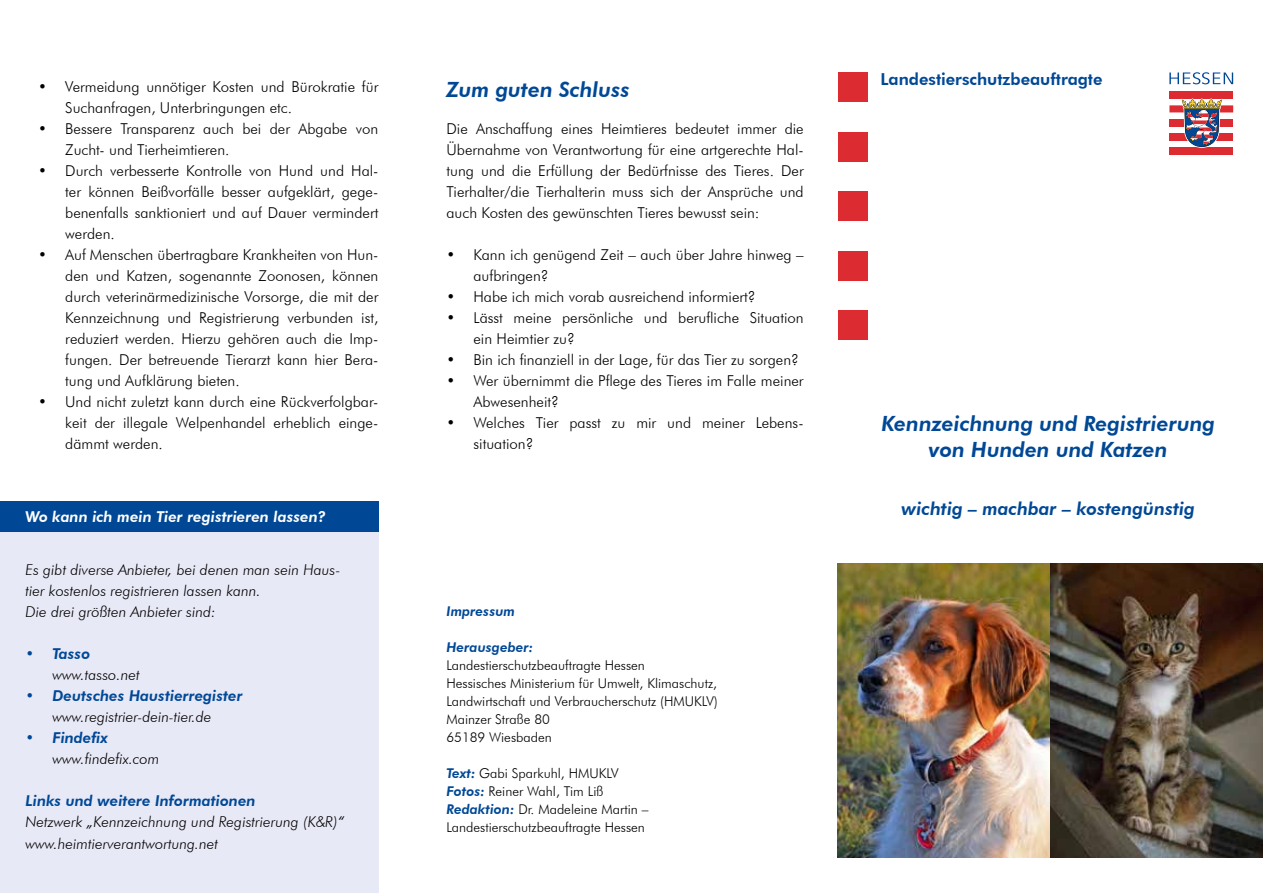
<style>
.page{position:relative;width:1263px;height:893px;background:#fff}
.page>*{position:absolute;margin:0;border:0;box-sizing:border-box;transform-origin:0 0}
.t1{font:italic 800 21px/25.2px "Futura BT";color:#004896;text-align:center}
.t2{font:italic 800 18px "Futura BT";color:#004896}
.t3{font:800 16.5px "Futura BT";color:#004896}
.t4{font:300 15px/21px "Futura BT";color:#000}
.t5{font:italic 300 15px/21px "Futura BT";color:#000}
.t6{font:italic 800 15px "Futura BT";color:#004896}
.t7{font:italic 800 15px "Futura BT";color:#fff}
.t8{font:300 13.5px/18px "Futura BT";color:#000}
.t9{font:italic 800 13.5px "Futura BT";color:#004896}
.s1{font-weight:800;font-style:italic;color:#004896}
</style>
<div class="page">
<img style="left:838px;top:564px;width:425px;height:294px">
<div style="left:1169px;top:91px;width:64px;height:7px;background:#dc2c32"></div>
<div style="left:1169px;top:105px;width:64px;height:7px;background:#dc2c32"></div>
<div style="left:1169px;top:120px;width:64px;height:7px;background:#dc2c32"></div>
<div style="left:1169px;top:134px;width:64px;height:7px;background:#dc2c32"></div>
<div style="left:1169px;top:148px;width:64px;height:7px;background:#dc2c32"></div>
<svg style="left:1181px;top:98px;width:42px;height:50px"></svg>
<svg style="left:1169px;top:72px;width:64px;height:12px"></svg>
<div style="left:838px;top:72px;width:29px;height:30px;background:#dc2c32"></div>
<div style="left:838px;top:132px;width:29px;height:30px;background:#dc2c32"></div>
<div style="left:838px;top:191px;width:29px;height:30px;background:#dc2c32"></div>
<div style="left:838px;top:251px;width:29px;height:30px;background:#dc2c32"></div>
<div style="left:838px;top:310px;width:29px;height:30px;background:#dc2c32"></div>
<div style="left:0;top:501px;width:378px;height:392px;background:#e8e9f6"></div>
<div style="left:0;top:501px;width:378px;height:31px;background:#004896"></div>
<p class="t4" style="left:65px;top:76px;width:315px;text-indent:-27px">• Vermeidung unnötiger Kosten und Bürokratie für<br>Suchanfragen, Unterbringungen etc.</p>
<p class="t4" style="left:65px;top:118px;width:315px;text-indent:-27px">• Bessere Transparenz auch bei der Abgabe von<br>Zucht- und Tierheimtieren.</p>
<p class="t4" style="left:65px;top:160px;width:315px;text-align:justify;text-indent:-27px">• Durch verbesserte Kontrolle von Hund und Hal&shy;ter können Beißvorfälle besser aufgeklärt, gege&shy;benenfalls sanktioniert und auf Dauer vermindert werden.</p>
<p class="t4" style="left:65px;top:244px;width:315px;text-align:justify;text-indent:-27px">• Auf Menschen übertragbare Krankheiten von Hun&shy;den und Katzen, sogenannte Zoonosen, können durch veterinärmedizinische Vorsorge, die mit der Kennzeichnung und Registrierung verbunden ist, reduziert werden. Hierzu gehören auch die Imp&shy;fungen. Der betreuende Tierarzt kann hier Bera&shy;tung und Aufklärung bieten.</p>
<p class="t4" style="left:65px;top:391px;width:315px;text-align:justify;text-indent:-27px">• Und nicht zuletzt kann durch eine Rückverfolgbar&shy;keit der illegale Welpenhandel erheblich einge&shy;dämmt werden.</p>
<p class="t7" style="left:26px;top:507px;width:302px">Wo kann ich mein Tier registrieren lassen?</p>
<p class="t5" style="left:26px;top:559px;width:316px">Es gibt diverse Anbieter, bei denen man sein Haus&shy;tier kostenlos registrieren lassen kann.<br>Die drei größten Anbieter sind:</p>
<p class="t6" style="left:26px;top:645px;width:66px">• Tasso</p>
<p class="t5" style="left:53px;top:664px;width:89px">www.tasso.net</p>
<p class="t6" style="left:26px;top:687px;width:219px">• Deutsches Haustierregister</p>
<p class="t5" style="left:53px;top:706px;width:160px">www.registrier-dein-tier.de</p>
<p class="t6" style="left:26px;top:729px;width:84px">• Findefix</p>
<p class="t5" style="left:53px;top:748px;width:108px">www.findefix.com</p>
<p class="t6" style="left:26px;top:792px;width:232px">Links und weitere Informationen</p>
<p class="t5" style="left:26px;top:811px;width:320px">Netzwerk „Kennzeichnung und Registrierung (K&amp;R)“ www.heimtierverantwortung.net</p>
<h1 class="t1" style="left:446px;top:77px;width:185px">Zum guten Schluss</h1>
<p class="t4" style="left:446px;top:118px;width:359px;text-align:justify">Die Anschaffung eines Heimtieres bedeutet immer die Übernahme von Verantwortung für eine artgerechte Hal&shy;tung und die Erfüllung der Bedürfnisse des Tieres. Der Tierhalter/die Tierhalterin muss sich der Ansprüche und auch Kosten des gewünschten Tieres bewusst sein:</p>
<p class="t4" style="left:473px;top:244px;width:332px;text-indent:-27px">• Kann ich genügend Zeit – auch über Jahre hinweg – aufbringen?</p>
<p class="t4" style="left:446px;top:286px;width:311px">• Habe ich mich vorab ausreichend informiert?</p>
<p class="t4" style="left:473px;top:307px;width:332px;text-indent:-27px">• Lässt meine persönliche und berufliche Situation ein Heimtier zu?</p>
<p class="t4" style="left:446px;top:349px;width:354px">• Bin ich finanziell in der Lage, für das Tier zu sorgen?</p>
<p class="t4" style="left:473px;top:370px;width:332px;text-indent:-27px">• Wer übernimmt die Pflege des Tieres im Falle meiner<br>Abwesenheit?</p>
<p class="t4" style="left:473px;top:412px;width:332px;text-indent:-27px">• Welches Tier passt zu mir und meiner Lebens&shy;situation?</p>
<p class="t9" style="left:446px;top:603px;width:70px">Impressum</p>
<p class="t9" style="left:446px;top:639px;width:88px">Herausgeber:</p>
<p class="t8" style="left:446px;top:656px;width:273px">Landestierschutzbeauftragte Hessen<br>Hessisches Ministerium für Umwelt, Klimaschutz, Landwirtschaft und Verbraucherschutz (HMUKLV)<br>Mainzer Straße 80<br>65189 Wiesbaden</p>
<p class="t8" style="left:446px;top:764px;width:204px"><span class="s1">Text:</span> Gabi Sparkuhl, HMUKLV<br><span class="s1">Fotos:</span> Reiner Wahl, Tim Liß<br><span class="s1">Redaktion:</span> Dr. Madeleine Martin –<br>Landestierschutzbeauftragte Hessen</p>
<p class="t3" style="left:880px;top:69px;width:224px">Landestierschutzbeauftragte</p>
<h1 class="t1" style="left:881px;top:411px;width:335px">Kennzeichnung und Registrierung von Hunden und Katzen</h1>
<p class="t2" style="left:901px;top:497px;width:295px">wichtig – machbar – kostengünstig</p>
</div>
